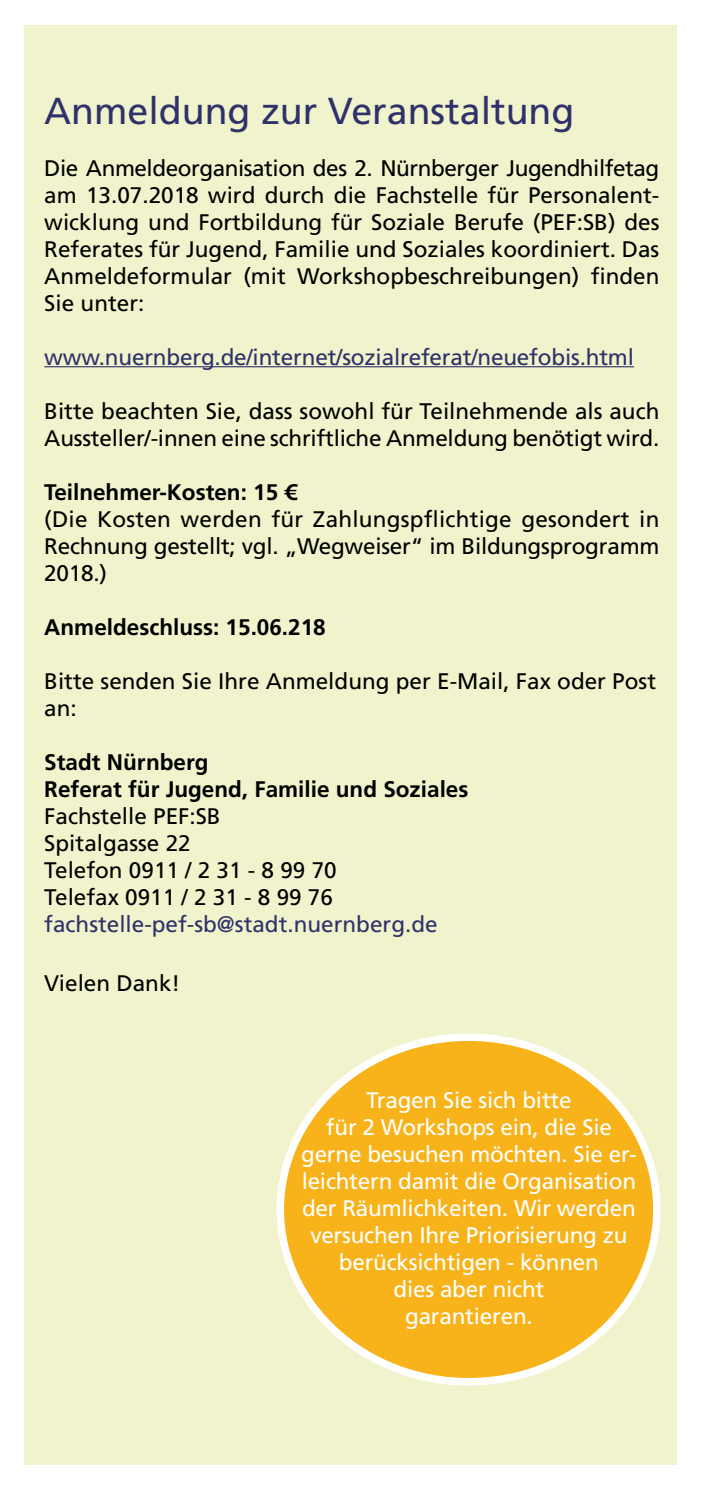
<style>
.page{position:relative;width:702px;height:1489px;background:#fff}
.page>*{position:absolute;margin:0;border:0;box-sizing:border-box;transform-origin:0 0}
.t1{font:37.5px "Frutiger LT Com";color:#2f316a}
.t2{font:22.5px/27px "Frutiger LT Com";color:#000}
.t3{font:22.5px/27px "Frutiger LT Com";letter-spacing:-.01em;color:#fff;text-align:center}
.t4{font:700 22.5px/27px "Frutiger LT Com";color:#000}
.t5{font:22.5px "Frutiger LT Com";letter-spacing:-.01em;color:#2f316a}
</style>
<div class="page">
<div style="left:25px;top:25px;width:652px;height:1438px;background:#f0f3cb"></div>
<hr style="left:44px;top:366px;width:590px;height:1px;background:#2f316a">
<div style="left:280px;top:1037px;width:376px;height:344px;background:#f8b31a;border-radius:50%"></div>
<div style="left:276px;top:1033px;width:384px;height:352px;border:8px solid #fff;border-radius:50%"></div>
<h1 class="t1" style="left:44px;top:89px;width:531px">Anmeldung zur Veranstaltung</h1>
<p class="t2" style="left:44px;top:155px;width:616px;text-align:justify">Die Anmeldeorganisation des 2. Nürnberger Jugendhilfetag am 13.07.2018 wird durch die Fachstelle für Personalent&shy;wicklung und Fortbildung für Soziale Berufe (PEF:SB) des Referates für Jugend, Familie und Soziales koordiniert. Das Anmeldeformular (mit Workshopbeschreibungen) finden Sie unter:</p>
<p class="t5" style="left:44px;top:344px;width:591px">www.nuernberg.de/internet/sozialreferat/neuefobis.html</p>
<p class="t2" style="left:44px;top:398px;width:616px">Bitte beachten Sie, dass sowohl für Teilnehmende als auch<br>Aussteller/-innen eine schriftliche Anmeldung benötigt wird.</p>
<p class="t4" style="left:44px;top:479px;width:254px">Teilnehmer-Kosten: 15 €</p>
<p class="t2" style="left:44px;top:506px;width:616px;text-align:justify">(Die Kosten werden für Zahlungspflichtige gesondert in Rechnung gestellt; vgl. „Wegweiser“ im Bildungsprogramm 2018.)</p>
<p class="t4" style="left:44px;top:614px;width:283px">Anmeldeschluss: 15.06.218</p>
<p class="t2" style="left:44px;top:668px;width:613px">Bitte senden Sie Ihre Anmeldung per E-Mail, Fax oder Post an:</p>
<p class="t4" style="left:44px;top:749px;width:425px">Stadt Nürnberg<br>Referat für Jugend, Familie und Soziales</p>
<p class="t2" style="left:44px;top:803px;width:294px">Fachstelle PEF:SB<br>Spitalgasse 22<br>Telefon 0911 / 2 31 - 8 99 70<br>Telefax 0911 / 2 31 - 8 99 76</p>
<p class="t5" style="left:44px;top:911px;width:395px">fachstelle-pef-sb@stadt.nuernberg.de</p>
<p class="t2" style="left:44px;top:969px;width:137px">Vielen Dank!</p>
<p class="t3" style="left:301px;top:1086px;width:337px">Tragen Sie sich bitte<br>für 2 Workshops ein, die Sie gerne besuchen möchten. Sie er&shy;leichtern damit die Organisation der Räumlichkeiten. Wir werden versuchen Ihre Priorisierung zu berücksichtigen - können<br>dies aber nicht<br>garantieren.</p>
</div>
